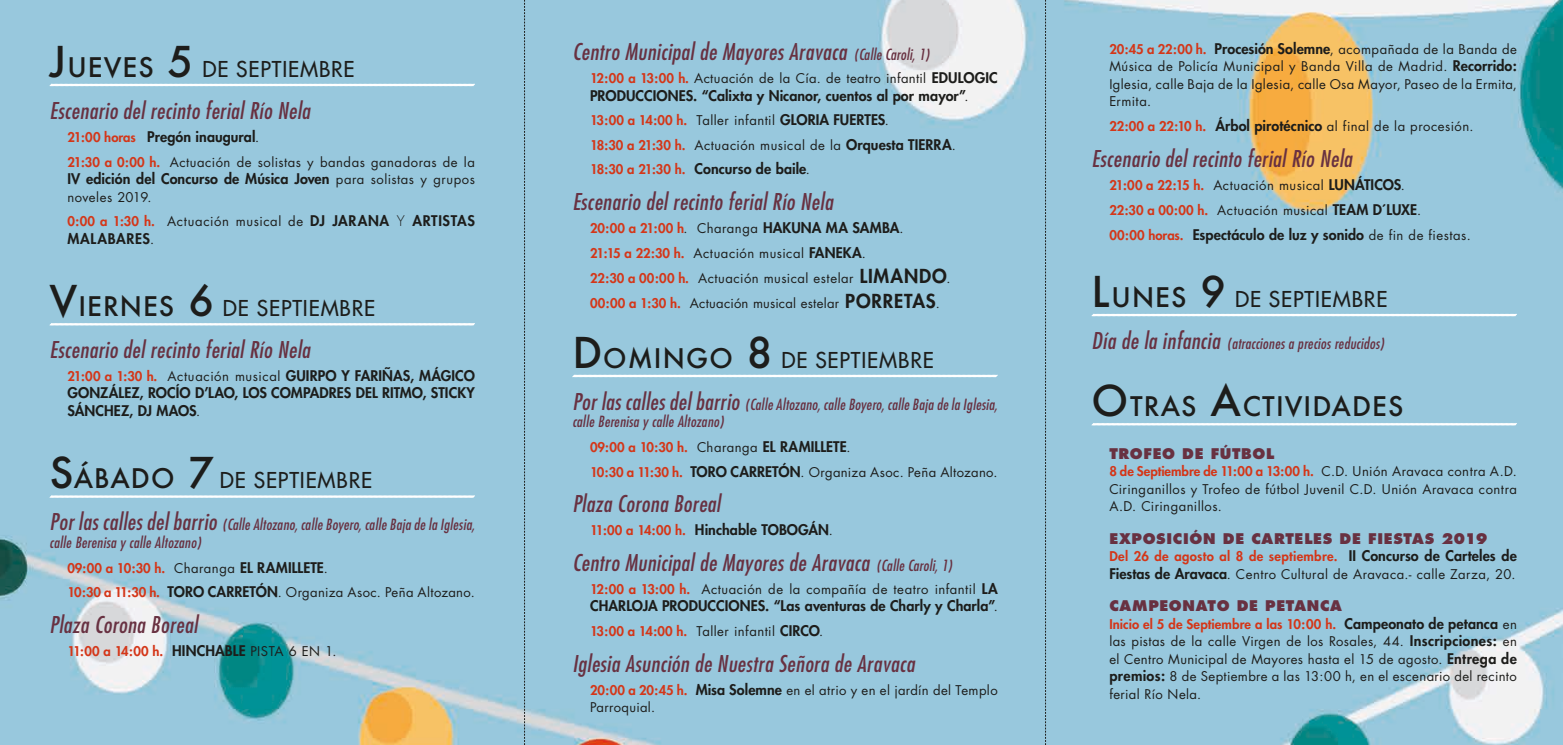
<style>
.page{position:relative;width:1563px;height:745px;background:#fff}
.page>*{position:absolute;margin:0;border:0;box-sizing:border-box;transform-origin:0 0}
.t1{font:500 26.25px "Futura";letter-spacing:.04em;color:#1d1d1b}
.t2{font:italic condensed 22.5px "Futura";letter-spacing:.02em;color:#683141}
.t3{font:21.25px "Futura";letter-spacing:.04em;color:#1d1d1b}
.t4{font:italic condensed 15px/17.5px "Futura";letter-spacing:.02em;color:#683141}
.t5{font:800 14.25px/17.5px "Futura";letter-spacing:.005em;color:#1d1d1b;text-align:justify}
.t6{font:800 14.25px "Futura";letter-spacing:.05em;color:#683141}
.t7{font:800 14.25px "Futura";letter-spacing:.045em;color:#1d1d1b}
.t8{font:13px/17.5px "Futura";letter-spacing:.035em;color:#1d1d1b}
.t9{font:800 13px "Futura";letter-spacing:-.03em;color:#d43618}
.s1{font-weight:500;font-size:41.25px}
.s2{font-weight:500;font-size:26.25px}
.s3{font-size:13px;color:#d43618}
.s4{font-weight:400;font-size:13px}
.s5{font-weight:800;color:#d43618}
.s6{font-weight:800;font-size:14.25px}
.s7{font-weight:300;font-size:14.25px}
.s8{font-size:22.5px}
.s9{font-size:14.25px;color:#1d1d1b}
.s10{font-weight:400;color:#1d1d1b}
.s11{font-size:15px}
.s12{font-weight:800;font-size:18.75px}
.s13{font-size:41.25px}
</style>
<div class="page">
<img style="left:0;top:0;width:1563px;height:335px">
<div style="left:0;top:335px;width:1563px;height:409px;background:#98c8dd"></div>
<svg style="left:572px;top:374px;width:426px;height:3px"></svg>
<svg style="left:1091px;top:313px;width:426px;height:3px"></svg>
<svg style="left:1091px;top:422px;width:426px;height:4px"></svg>
<svg style="left:49px;top:83px;width:426px;height:4px"></svg>
<svg style="left:49px;top:322px;width:426px;height:4px"></svg>
<svg style="left:49px;top:494px;width:426px;height:4px"></svg>
<svg style="left:524px;top:0;width:1px;height:744px"></svg>
<svg style="left:1045px;top:0;width:1px;height:744px"></svg>
<h3 class="t3" style="left:50px;top:55px;width:307px"><span class="s1">J</span><span class="s2">UEVES</span> <span class="s1">5</span> DE SEPTIEMBRE</h3>
<h2 class="t2" style="left:50px;top:97px;width:262px">Escenario del recinto ferial Río Nela</h2>
<p class="t5" style="left:67px;top:128px;width:193px"><span class="s3">21:00 horas</span> Pregón inaugural<span class="s4">.</span></p>
<p class="t8" style="left:67px;top:153px;width:409px"><span class="s5">21:30 a 0:00 h.</span> Actuación de solistas y bandas ganadoras de la</p>
<p class="t5" style="left:67px;top:170px;width:409px">IV edición del Concurso de Música Joven <span class="s4">para solistas y grupos</span></p>
<p class="t8" style="left:67px;top:184px;width:409px;line-height:24.6px">noveles 2019.<br><span class="s5">0:00 a 1:30 h.</span> Actuación musical de <span class="s6">DJ JARANA</span> <span class="s7">Y</span> <span class="s6">ARTISTAS</span></p>
<p class="t7" style="left:67px;top:229px;width:88px">MALABARES<span class="s4">.</span></p>
<h3 class="t3" style="left:50px;top:294px;width:327px"><span class="s1">V</span><span class="s2">IERNES</span> <span class="s1">6</span> DE SEPTIEMBRE</h3>
<h2 class="t2" style="left:50px;top:336px;width:262px">Escenario del recinto ferial Río Nela</h2>
<p class="t5" style="left:67px;top:366px;width:409px"><span class="s3">21:00 a 1:30 h.</span> <span class="s4">Actuación musical</span> GUIRPO Y FARIÑAS, MÁGICO GONZÁLEZ, ROCÍO D’LAO, LOS COMPADRES DEL RITMO, STICKY SÁNCHEZ, DJ MAOS<span class="s4">.</span></p>
<h3 class="t3" style="left:50px;top:467px;width:324px"><span class="s1">S</span><span class="s2">ÁBADO</span> <span class="s1">7</span> DE SEPTIEMBRE</h3>
<p class="t4" style="left:50px;top:515px;width:427px"><span class="s8">Por las calles del barrio</span> (Calle Altozano, calle Boyero, calle Baja de la Iglesia, calle Berenisa y calle Altozano)</p>
<p class="t8" style="left:67px;top:555px;width:409px;line-height:24.6px"><span class="s5">09:00 a 10:30 h.</span> Charanga <span class="s6">EL RAMILLETE</span>.<br><span class="s5">10:30 a 11:30 h.</span> <span class="s6">TORO CARRETÓN</span>. Organiza Asoc. Peña Altozano.</p>
<h2 class="t2" style="left:50px;top:610px;width:149px">Plaza Corona Boreal</h2>
<p class="t9" style="left:67px;top:642px;width:271px">11:00 a 14:00 h. <span class="s9">HINCHABLE</span> <span class="s10">PISTA 6 EN 1.</span></p>
<h2 class="t2" style="left:572px;top:38px;width:358px">Centro Municipal de Mayores Aravaca <span class="s11">(Calle Caroli, 1)</span></h2>
<p class="t8" style="left:590px;top:70px;width:409px"><span class="s5">12:00 a 13:00 h.</span> Actuación de la Cía. de teatro infantil <span class="s6">EDULOGIC</span></p>
<p class="t5" style="left:590px;top:86px;width:380px">PRODUCCIONES. “Calixta y Nicanor, cuentos al por mayor”<span class="s4">.</span></p>
<p class="t8" style="left:590px;top:108px;width:367px;line-height:24.6px"><span class="s5">13:00 a 14:00 h.</span> Taller infantil <span class="s6">GLORIA FUERTES</span>.<br><span class="s5">18:30 a 21:30 h.</span> Actuación musical de la <span class="s6">Orquesta TIERRA</span>.</p>
<p class="t5" style="left:590px;top:160px;width:221px"><span class="s3">18:30 a 21:30 h.</span> Concurso de baile<span class="s4">.</span></p>
<h2 class="t2" style="left:572px;top:188px;width:262px">Escenario del recinto ferial Río Nela</h2>
<p class="t5" style="left:590px;top:219px;width:315px"><span class="s3">20:00 a 21:00 h</span><span class="s4">. Charanga</span> HAKUNA MA SAMBA<span class="s4">.</span></p>
<p class="t8" style="left:590px;top:241px;width:362px;line-height:24.9px"><span class="s5">21:15 a 22:30 h.</span> Actuación musical <span class="s6">FANEKA</span>.<br><span class="s5">22:30 a 00:00 h.</span> Actuación musical estelar <span class="s12">LIMANDO</span>.<br><span class="s5">00:00 a 1:30 h.</span> Actuación musical estelar <span class="s12">PORRETAS</span>.</p>
<h3 class="t3" style="left:572px;top:346px;width:363px"><span class="s1">D</span><span class="s2">OMINGO</span> <span class="s1">8</span> DE SEPTIEMBRE</h3>
<p class="t4" style="left:572px;top:395px;width:427px"><span class="s8">Por las calles del barrio</span> (Calle Altozano, calle Boyero, calle Baja de la Iglesia, calle Berenisa y calle Altozano)</p>
<p class="t8" style="left:590px;top:434px;width:409px;line-height:24.6px"><span class="s5">09:00 a 10:30 h.</span> Charanga <span class="s6">EL RAMILLETE</span>.<br><span class="s5">10:30 a 11:30 h.</span> <span class="s6">TORO CARRETÓN</span>. Organiza Asoc. Peña Altozano.</p>
<h2 class="t2" style="left:572px;top:490px;width:149px">Plaza Corona Boreal</h2>
<p class="t5" style="left:590px;top:520px;width:244px"><span class="s3">11:00 a 14:00 h.</span> Hinchable TOBOGÁN<span class="s4">.</span></p>
<h2 class="t2" style="left:572px;top:548px;width:381px">Centro Municipal de Mayores de Aravaca <span class="s11">(Calle Caroli, 1)</span></h2>
<p class="t8" style="left:590px;top:580px;width:409px"><span class="s5">12:00 a 13:00 h.</span> Actuación de la compañía de teatro infantil <span class="s6">LA</span></p>
<p class="t5" style="left:590px;top:596px;width:409px">CHARLOJA PRODUCCIONES. “Las aventuras de Charly y Charla”<span class="s4">.</span></p>
<p class="t8" style="left:590px;top:622px;width:234px"><span class="s5">13:00 a 14:00 h.</span> Taller infantil <span class="s6">CIRCO</span>.</p>
<h2 class="t2" style="left:572px;top:649px;width:344px">Iglesia Asunción de Nuestra Señora de Aravaca</h2>
<p class="t8" style="left:590px;top:681px;width:409px"><span class="s5">20:00 a 20:45 h.</span> <span class="s6">Misa Solemne</span> en el atrio y en el jardín del Templo<br>Parroquial.</p>
<p class="t8" style="left:1109px;top:40px;width:409px;text-align:justify"><span class="s5">20:45 a 22:00 h.</span> <span class="s6">Procesión Solemne</span>, acompañada de la Banda de Música de Policía Municipal y Banda Villa de Madrid. <span class="s6">Recorrido:<br></span>Iglesia, calle Baja de la Iglesia, calle Osa Mayor, Paseo de la Ermita, Ermita.</p>
<p class="t8" style="left:1109px;top:118px;width:366px"><span class="s5">22:00 a 22:10 h.</span> <span class="s6">Árbol pirotécnico</span> al final de la procesión.</p>
<h2 class="t2" style="left:1091px;top:145px;width:262px">Escenario del recinto ferial Río Nela</h2>
<p class="t8" style="left:1109px;top:173px;width:313px;line-height:24.9px"><span class="s5">21:00 a 22:15 h.</span> Actuación musical <span class="s6">LUNÁTICOS</span>.<br><span class="s5">22:30 a 00:00 h.</span> Actuación musical <span class="s6">TEAM D´LUXE</span>.</p>
<p class="t5" style="left:1109px;top:226px;width:363px"><span class="s3">00:00 horas.</span> Espectáculo de luz y sonido <span class="s4">de fin de fiestas.</span></p>
<h3 class="t3" style="left:1091px;top:285px;width:297px"><span class="s1">L</span><span class="s2">UNES</span> <span class="s1">9</span> DE SEPTIEMBRE</h3>
<p class="t4" style="left:1091px;top:334px;width:294px"><span class="s8">Día de la infancia</span> (atracciones a precios reducidos)</p>
<h1 class="t1" style="left:1091px;top:388px;width:313px"><span class="s13">O</span>TRAS <span class="s13">A</span>CTIVIDADES</h1>
<p class="t6" style="left:1109px;top:444px;width:166px">TROFEO DE FÚTBOL</p>
<p class="t8" style="left:1109px;top:462px;width:409px;text-align:justify"><span class="s5">8 de Septiembre de 11:00 a 13:00 h.</span> C.D. Unión Aravaca contra A.D.<br>Ciringanillos y Trofeo de fútbol Juvenil C.D. Unión Aravaca contra A.D. Ciringanillos.</p>
<p class="t6" style="left:1109px;top:528px;width:380px">EXPOSICIÓN DE CARTELES DE FIESTAS 2019</p>
<p class="t8" style="left:1109px;top:547px;width:409px"><span class="s5">Del 26 de agosto al 8 de septiembre.</span> <span class="s6">II Concurso de Carteles de<br>Fiestas de Aravaca</span>. Centro Cultural de Aravaca.- calle Zarza, 20.</p>
<p class="t6" style="left:1109px;top:596px;width:234px">CAMPEONATO DE PETANCA</p>
<p class="t8" style="left:1109px;top:615px;width:409px;text-align:justify"><span class="s5">Inicio el 5 de Septiembre a las 10:00 h.</span> <span class="s6">Campeonato de petanca</span> en las pistas de la calle Virgen de los Rosales, 44. <span class="s6">Inscripciones:</span> en el Centro Municipal de Mayores hasta el 15 de agosto. <span class="s6">Entrega de premios:</span> 8 de Septiembre a las 13:00 h, en el escenario del recinto ferial Río Nela.</p>
</div>
